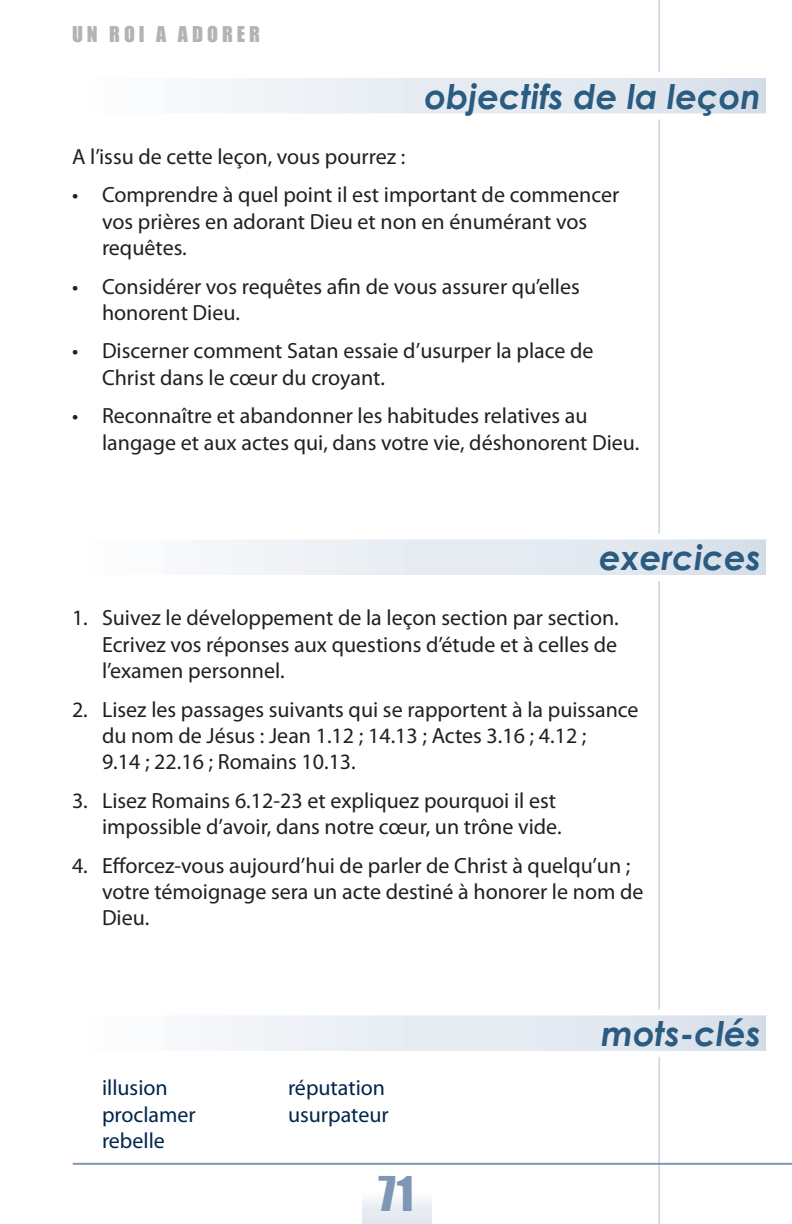
<style>
.page{position:relative;width:792px;height:1224px;background:#fff}
.page>*{position:absolute;margin:0;border:0;box-sizing:border-box;transform-origin:0 0}
.t1{font:44px "Impact";color:#7e97b4}
.Margin_Headings{font:italic 700 34px "Century Gothic";color:#2a5b81}
.Body_hang_NO_inden{font:22px/26.4px "Myriad Pro";color:#231f20}
.f-Keywords_up_to_3_c{font:22px "Myriad Pro";color:#00254c}
.Basic_Body_Text_no{font:22px "Myriad Pro";color:#231f20}
.Master_Pg_Hdr2_-_C{font:20px "Impact";letter-spacing:.2em;color:#b2b3b7}
</style>
<div class="page">
<div style="left:362px;top:1152px;width:70px;height:72px;background:linear-gradient(to bottom,#fff,#e6ebf2)"></div>
<hr style="left:659px;top:0;width:1px;height:1224px;background:#acbcd1">
<hr style="left:73px;top:1163px;width:719px;height:2px;background:#7e97b4">
<div style="left:75px;top:75px;width:694px;height:41px;background:linear-gradient(to right,#fcfdfd,#d8e0ea)"></div>
<div style="left:72px;top:72px;width:700px;height:6px;background:#fff"></div>
<div style="left:72px;top:78px;width:6px;height:36px;background:#fff"></div>
<div style="left:766px;top:78px;width:6px;height:36px;background:#fff"></div>
<div style="left:72px;top:114px;width:700px;height:6px;background:#fff"></div>
<div style="left:75px;top:536px;width:694px;height:42px;background:linear-gradient(to right,#fcfcfd,#d7dfea)"></div>
<div style="left:72px;top:534px;width:700px;height:6px;background:#fff"></div>
<div style="left:72px;top:540px;width:6px;height:35px;background:#fff"></div>
<div style="left:766px;top:540px;width:6px;height:35px;background:#fff"></div>
<div style="left:72px;top:575px;width:700px;height:6px;background:#fff"></div>
<div style="left:75px;top:1012px;width:694px;height:42px;background:linear-gradient(to right,#fcfcfd,#d8dfea)"></div>
<div style="left:72px;top:1009px;width:700px;height:6px;background:#fff"></div>
<div style="left:72px;top:1015px;width:6px;height:36px;background:#fff"></div>
<div style="left:766px;top:1015px;width:6px;height:36px;background:#fff"></div>
<div style="left:72px;top:1051px;width:700px;height:6px;background:#fff"></div>
<p class="Master_Pg_Hdr2_-_C" style="left:72px;top:19px;width:189px">UN ROI A ADORER</p>
<p class="Margin_Headings" style="left:424px;top:70px;width:338px">objectifs de la leçon</p>
<p class="Basic_Body_Text_no" style="left:72px;top:143px;width:335px">A l’issu de cette leçon, vous pourrez :</p>
<p class="Body_hang_NO_inden" style="left:102px;top:181px;width:519px;text-indent:-30px">• Comprendre à quel point il est important de commencer vos prières en adorant Dieu et non en énumérant vos requêtes.</p>
<p class="Body_hang_NO_inden" style="left:102px;top:273px;width:479px;text-indent:-30px">• Considérer vos requêtes afin de vous assurer qu’elles honorent Dieu.</p>
<p class="Body_hang_NO_inden" style="left:102px;top:337px;width:493px;text-indent:-30px">• Discerner comment Satan essaie d’usurper la place de<br>Christ dans le cœur du croyant.</p>
<p class="Body_hang_NO_inden" style="left:102px;top:402px;width:539px;text-indent:-30px">• Reconnaître et abandonner les habitudes relatives au langage et aux actes qui, dans votre vie, déshonorent Dieu.</p>
<p class="Margin_Headings" style="left:599px;top:532px;width:163px">exercices</p>
<p class="Body_hang_NO_inden" style="left:102px;top:604px;width:518px;text-align:justify;text-indent:-30px">1. Suivez le développement de la leçon section par section.<br>Ecrivez vos réponses aux questions d’étude et à celles de l’examen personnel.</p>
<p class="Body_hang_NO_inden" style="left:102px;top:696px;width:538px;text-indent:-30px">2. Lisez les passages suivants qui se rapportent à la puissance du nom de Jésus : Jean 1.12 ; 14.13 ; Actes 3.16 ; 4.12 ;<br>9.14 ; 22.16 ; Romains 10.13.</p>
<p class="Body_hang_NO_inden" style="left:72px;top:787px;width:491px;text-align:right">3. Lisez Romains 6.12-23 et expliquez pourquoi il est impossible d’avoir, dans notre cœur, un trône vide.</p>
<p class="Body_hang_NO_inden" style="left:102px;top:852px;width:543px;text-indent:-30px">4. Efforcez-vous aujourd’hui de parler de Christ à quelqu’un ; votre témoignage sera un acte destiné à honorer le nom de<br>Dieu.</p>
<p class="f-Keywords_up_to_3_c" style="left:102px;top:1074px;width:67px">illusion</p>
<p class="f-Keywords_up_to_3_c" style="left:288px;top:1074px;width:99px">réputation</p>
<p class="f-Keywords_up_to_3_c" style="left:102px;top:1101px;width:95px">proclamer</p>
<p class="f-Keywords_up_to_3_c" style="left:288px;top:1101px;width:102px">usurpateur</p>
<p class="f-Keywords_up_to_3_c" style="left:102px;top:1127px;width:64px">rebelle</p>
<h1 class="t1" style="left:379px;top:1160px;width:36px">71</h1>
<p class="Margin_Headings" style="left:601px;top:1008px;width:161px">mots-clés</p>
</div>
